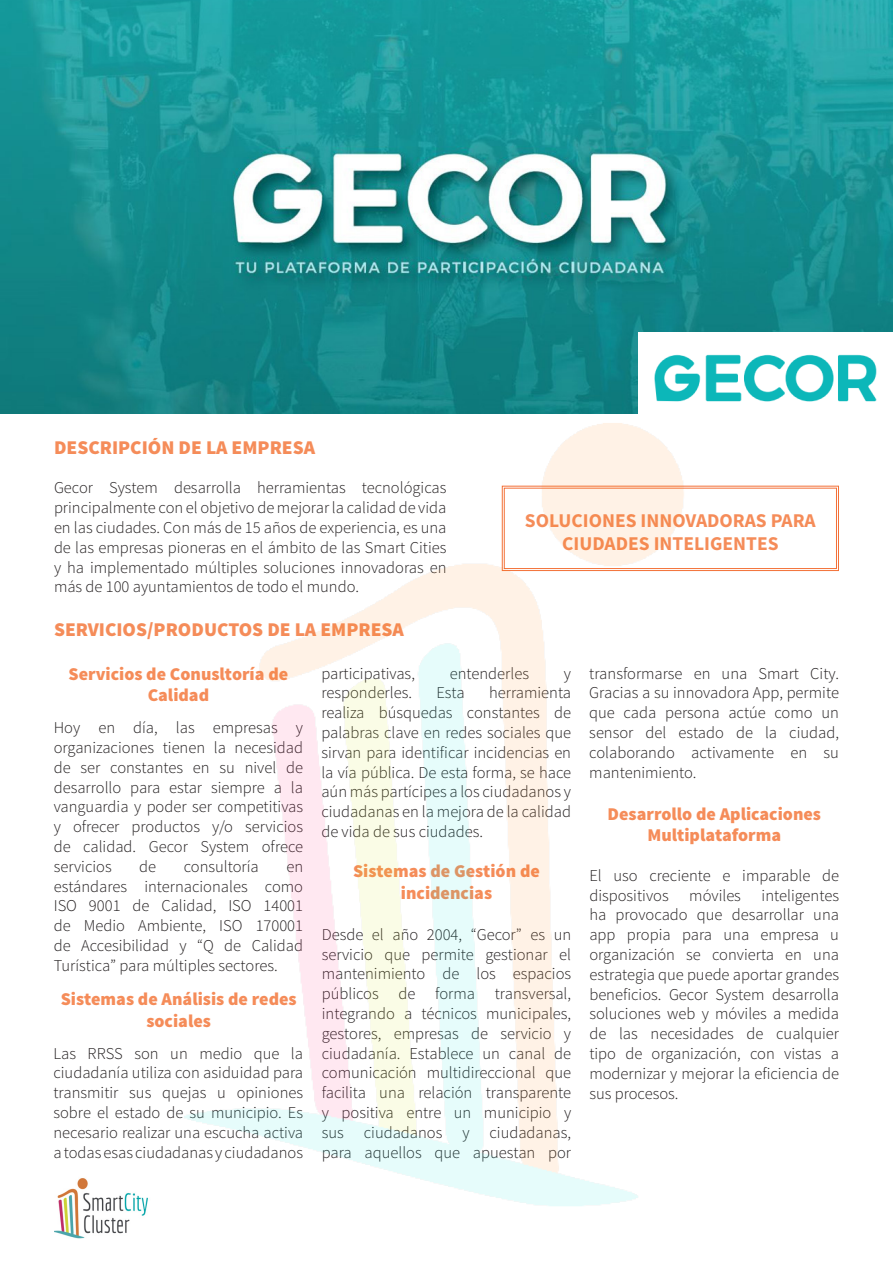
<style>
.page{position:relative;width:893px;height:1263px;background:#fff}
.page>*{position:absolute;margin:0;border:0;box-sizing:border-box;transform-origin:0 0}
.t1{font:900 19.5px "Source Sans Pro";color:#f58c59}
.t2{font:700 19.5px/23.4px "Source Sans Pro";color:#f58c59;text-align:center}
.t3{font:900 18px/21.6px "Source Sans Pro";color:#f58c59;text-align:center}
.t4{font:300 16.5px/19.8px "Source Sans Pro";color:#231f20;text-align:justify}
</style>
<div class="page">
<img style="left:0;top:0;width:893px;height:414px">
<div style="left:638px;top:332px;width:255px;height:93px;background:#fff"></div>
<img style="left:654px;top:354px;width:223px;height:48px">
<svg style="left:692px;top:485px;width:147px;height:86px"></svg>
<div style="left:504px;top:488px;width:333px;height:81px;border:1px solid #f37138"></div>
<img style="left:54px;top:1178px;width:94px;height:61px">
<img style="left:184px;top:423px;width:508px;height:783px">
<p class="t1" style="left:54px;top:435px;width:263px">DESCRIPCIÓN DE LA EMPRESA</p>
<p class="t4" style="left:54px;top:478px;width:394px">Gecor System desarrolla herramientas tecnológicas principalmente con el objetivo de mejorar la calidad de vida en las ciudades. Con más de 15 años de experiencia, es una de las empresas pioneras en el ámbito de las Smart Cities y ha implementado múltiples soluciones innovadoras en más de 100 ayuntamientos de todo el mundo.</p>
<p class="t1" style="left:54px;top:617px;width:351px">SERVICIOS/PRODUCTOS DE LA EMPRESA</p>
<p class="t2" style="left:525px;top:509px;width:292px">SOLUCIONES INNOVADORAS PARA<br>CIUDADES INTELIGENTES</p>
<p class="t3" style="left:69px;top:664px;width:221px">Servicios de Conusltoría de<br>Calidad</p>
<p class="t4" style="left:54px;top:718px;width:251px">Hoy en día, las empresas y organizaciones tienen la necesidad de ser constantes en su nivel de desarrollo para estar siempre a la vanguardia y poder ser competitivas y ofrecer productos y/o servicios de calidad. Gecor System ofrece servicios</p>
<p class="t4" style="left:139px;top:856px;width:18px">de</p>
<p class="t4" style="left:184px;top:856px;width:77px">consultoría</p>
<p class="t4" style="left:54px;top:856px;width:251px;text-indent:233px">en estándares internacionales como ISO 9001 de Calidad, ISO 14001 de Medio Ambiente, ISO 170001 de Accesibilidad y “Q de Calidad Turística” para múltiples sectores.</p>
<p class="t3" style="left:61px;top:989px;width:238px">Sistemas de Análisis de redes sociales</p>
<p class="t4" style="left:53px;top:1043px;width:251px">Las RRSS son un medio que la ciudadanía utiliza con asiduidad para transmitir sus quejas u opiniones sobre el estado de su municipio. Es necesario realizar una escucha activa a todas esas ciudadanas y ciudadanos</p>
<p class="t4" style="left:321px;top:663px;width:95px">participativas,</p>
<p class="t4" style="left:450px;top:663px;width:81px">entenderles</p>
<p class="t4" style="left:564px;top:663px;width:9px">y</p>
<p class="t4" style="left:321px;top:683px;width:92px">responderles.</p>
<p class="t4" style="left:436px;top:683px;width:30px">Esta</p>
<p class="t4" style="left:321px;top:683px;width:251px;text-indent:168px">herramienta realiza búsquedas constantes de palabras clave en redes sociales que sirvan para identificar incidencias en la vía pública. De esta forma, se hace aún más partícipes a los ciudadanos y ciudadanas en la mejora de la calidad de vida de sus ciudades.</p>
<p class="t3" style="left:353px;top:861px;width:188px">Sistemas de Gestión de</p>
<p class="t3" style="left:401px;top:883px;width:93px">incidencias</p>
<p class="t4" style="left:322px;top:924px;width:251px">Desde el año 2004, “Gecor” es un servicio que permite gestionar el mantenimiento de los espacios públicos de forma transversal, integrando a técnicos municipales, gestores, empresas de servicio y ciudadanía. Establece un canal de comunicación multidireccional que facilita una relación transparente y positiva entre un municipio y sus ciudadanos y ciudadanas, para aquellos que apuestan por</p>
<p class="t4" style="left:589px;top:663px;width:251px">transformarse en una Smart City.<br>Gracias a su innovadora App, permite que cada persona actúe como un sensor del estado de la ciudad, colaborando activamente en su mantenimiento.</p>
<p class="t3" style="left:608px;top:804px;width:215px">Desarrollo de Aplicaciones<br>Multiplataforma</p>
<p class="t4" style="left:589px;top:865px;width:251px">El uso creciente e imparable de dispositivos móviles inteligentes ha provocado que desarrollar una app propia para una empresa u organización se convierta en una estrategia que puede aportar grandes beneficios. Gecor System desarrolla soluciones web y móviles a medida de las necesidades de cualquier tipo de organización, con vistas a modernizar y mejorar la eficiencia de sus procesos.</p>
</div>
